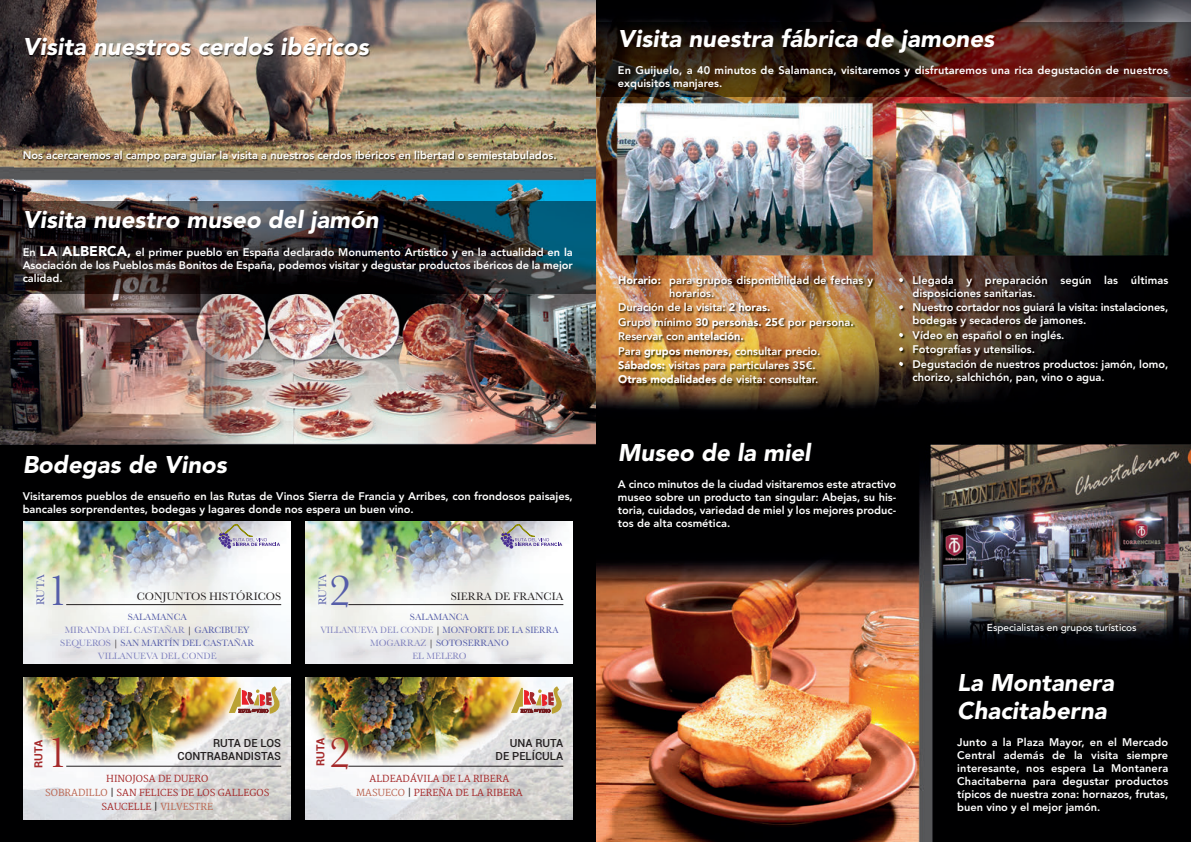
<style>
.page{position:relative;width:1191px;height:842px;background:#fff}
.page>*{position:absolute;margin:0;border:0;box-sizing:border-box;transform-origin:0 0}
.t1{font:45px "Baskerville";color:#555da9}
.t2{font:45px "Baskerville";color:#a52a2b}
.t3{font:italic 900 24px/28px "Avenir";color:#fff}
.t4{font:500 11.3px/13.5px "Roboto";color:#231f20;text-align:right}
.t5{font:11.3px "Baskerville";color:#231f20}
.t6{font:11.3px "Baskerville";letter-spacing:-.085em;color:#555da9}
.t7{font:700 11.3px "Roboto";color:#a52a2b}
.t8{font:800 11px/13px "Avenir";color:#fff}
.t9{font:500 10px "Avenir";color:#fff}
.t10{font:9.5px/14.2px "Merriweather";color:#a52a2b;text-align:center}
.t11{font:9.5px/13px "Baskerville";color:#7f81be;text-align:center}
.t12{font:9.5px/13px "Baskerville";color:#555da9;text-align:center}
.s1{font-weight:900;font-size:14px}
.s2{color:#555da9}
.s3{color:#231f20}
.s4{color:#7f81be}
.s5{color:#bb6753}
.s6{font-weight:900}
</style>
<div class="page">
<img style="left:595px;top:0;width:596px;height:842px">
<div style="left:875px;top:407px;width:316px;height:25px;background:#000001"></div>
<img style="left:595px;top:268px;width:596px;height:139px">
<img style="left:595px;top:268px;width:305px;height:1px">
<img style="left:595px;top:23px;width:596px;height:73px">
<img style="left:0;top:0;width:595px;height:842px">
<img style="left:15px;top:27px;width:569px;height:163px">
<img style="left:0;top:201px;width:595px;height:92px">
<img style="left:23px;top:522px;width:268px;height:141px">
<hr style="left:66px;top:604px;width:215px;height:1px;background:#231f20">
<svg style="left:218px;top:524px;width:62px;height:25px"></svg>
<img style="left:305px;top:522px;width:268px;height:141px">
<hr style="left:348px;top:604px;width:215px;height:1px;background:#231f20">
<svg style="left:500px;top:524px;width:62px;height:25px"></svg>
<img style="left:23px;top:677px;width:268px;height:142px">
<hr style="left:66px;top:766px;width:215px;height:1px;background:#231f20">
<svg style="left:229px;top:686px;width:50px;height:28px"></svg>
<img style="left:305px;top:677px;width:268px;height:142px">
<hr style="left:348px;top:766px;width:215px;height:1px;background:#231f20">
<svg style="left:511px;top:686px;width:51px;height:28px"></svg>
<h2 class="t3" style="left:23px;top:33px;width:348px">Visita nuestros cerdos ibéricos</h2>
<p class="t8" style="left:23px;top:148px;width:535px">Nos acercaremos al campo para guiar la visita a nuestros cerdos ibéricos en libertad o semiestabulados.</p>
<h2 class="t3" style="left:23px;top:206px;width:357px">Visita nuestro museo del jamón</h2>
<p class="t8" style="left:23px;top:245px;width:551px;text-align:justify">En <span class="s1">La aLberca,</span> el primer pueblo en España declarado Monumento Artístico y en la actualidad en la Asociación de los Pueblos más Bonitos de España, podemos visitar y degustar productos ibéricos de la mejor calidad.</p>
<h2 class="t3" style="left:23px;top:450px;width:206px">Bodegas de Vinos</h2>
<p class="t8" style="left:23px;top:490px;width:551px">Visitaremos pueblos de ensueño en las Rutas de Vinos Sierra de Francia y Arribes, con frondosos paisajes, bancales sorprendentes, bodegas y lagares donde nos espera un buen vino.</p>
<p class="t6" style="left:34px;top:605px;width:32px;rotate:-90deg">RUTA</p>
<h1 class="t1" style="left:47px;top:563px;width:24px">1</h1>
<p class="t5" style="left:137px;top:589px;width:146px">CONJUNTOS HISTÓRICOS</p>
<p class="t6" style="left:316px;top:605px;width:32px;rotate:-90deg">RUTA</p>
<h1 class="t1" style="left:329px;top:563px;width:24px">2</h1>
<p class="t5" style="left:451px;top:589px;width:114px">SIERRA DE FRANCIA</p>
<p class="t11" style="left:60px;top:610px;width:195px"><span class="s2">SALAMANCA<br></span>MIRANDA DEL CASTAÑAR <span class="s3">|</span> <span class="s2">GARCIBUEY<br></span>SEQUEROS <span class="s3">|</span> <span class="s2">SAN MARTÍN DEL CASTAÑAR<br></span>VILLANUEVA DEL CONDE</p>
<p class="t12" style="left:320px;top:610px;width:239px">SALAMANCA<br><span class="s4">VILLANUEVA DEL CONDE</span> <span class="s3">|</span> MONFORTE DE LA SIERRA<br><span class="s4">MOGARRAZ</span> <span class="s3">|</span> SOTOSERRANO<br><span class="s4">EL MELERO</span></p>
<p class="t7" style="left:32px;top:768px;width:29px;rotate:-90deg">RUTA</p>
<h1 class="t2" style="left:47px;top:725px;width:24px">1</h1>
<p class="t4" style="left:178px;top:736px;width:105px">RUTA DE LOS<br>CONTRABANDISTAS</p>
<p class="t7" style="left:314px;top:766px;width:29px;rotate:-90deg">RUTA</p>
<h1 class="t2" style="left:329px;top:725px;width:24px">2</h1>
<p class="t4" style="left:495px;top:736px;width:69px">UNA RUTA<br>DE PELÍCULA</p>
<p class="t10" style="left:45px;top:771px;width:226px">HINOJOSA DE DUERO<br><span class="s5">SOBRADILLO</span> <span class="s3">|</span> SAN FELICES DE LOS GALLEGOS<br>SAUCELLE <span class="s3">|</span> <span class="s5">VILVESTRE</span></p>
<p class="t10" style="left:356px;top:771px;width:168px">ALDEADÁVILA DE LA RIBERA<br><span class="s5">MASUECO</span> <span class="s3">|</span> PEREÑA DE LA RIBERA</p>
<h2 class="t3" style="left:618px;top:24px;width:378px">Visita nuestra fábrica de jamones</h2>
<p class="t8" style="left:618px;top:64px;width:551px">En Guijuelo, a 40 minutos de Salamanca, visitaremos y disfrutaremos una rica degustación de nuestros exquisitos manjares.</p>
<p class="t8" style="left:669px;top:274px;width:205px;text-indent:-51px"><span class="s6">Horario:</span> para grupos disponibilidad de fechas y horarios.</p>
<p class="t8" style="left:618px;top:300px;width:237px;line-height:14.4px">Duración de la visita: <span class="s6">2 horas.<br></span>Grupo mínimo <span class="s6">30 personas. 25€</span> por persona<span class="s6">.<br></span>Reservar con <span class="s6">antelación.<br></span>Para <span class="s6">grupos menores,</span> consultar precio.<br><span class="s6">Sábados:</span> visitas para particulares 35€.<br><span class="s6">Otras modalidades</span> de visita: consultar.</p>
<p class="t8" style="left:912px;top:274px;width:257px;text-indent:-14px">• Llegada y preparación según las últimas disposiciones sanitarias.</p>
<p class="t8" style="left:912px;top:301px;width:257px;text-indent:-14px">• Nuestro cortador nos guiará la visita: instalaciones, bodegas y secaderos de jamones.</p>
<p class="t8" style="left:898px;top:328px;width:168px">• Vídeo en español o en inglés.</p>
<p class="t8" style="left:898px;top:343px;width:138px">• Fotografías y utensilios.</p>
<p class="t8" style="left:912px;top:357px;width:257px;text-indent:-14px">• Degustación de nuestros productos: jamón, lomo, chorizo, salchichón, pan, vino o agua.</p>
<h2 class="t3" style="left:618px;top:438px;width:194px">Museo de la miel</h2>
<p class="t8" style="left:618px;top:478px;width:280px;text-align:justify">A cinco minutos de la ciudad visitaremos este atractivo museo sobre un producto tan singular: Abejas, su his&shy;toria, cuidados, variedad de miel y los mejores produc&shy;tos de alta cosmética.</p>
<p class="t9" style="left:987px;top:619px;width:151px">Especialistas en grupos turísticos</p>
<h2 class="t3" style="left:957px;top:668px;width:158px">La Montanera<br>Chacitaberna</h2>
<p class="t8" style="left:957px;top:735px;width:212px;text-align:justify">Junto a la Plaza Mayor, en el Mercado Central además de la visita siempre interesante, nos espera La Montanera Chacitaberna para degustar productos típicos de nuestra zona: hornazos, frutas, buen vino y el mejor jamón.</p>
</div>
